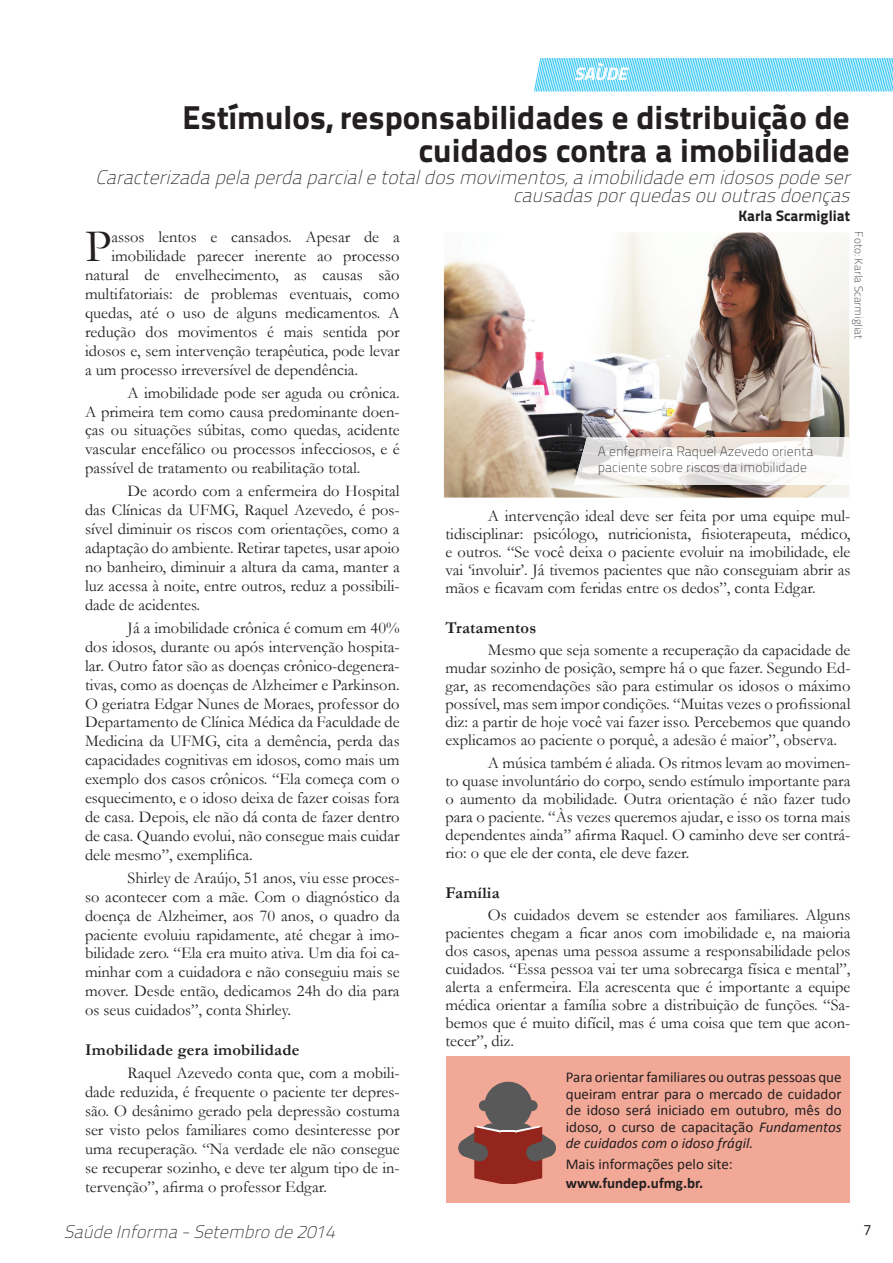
<style>
.page{position:relative;width:893px;height:1263px;background:#fff}
.page>*{position:absolute;margin:0;border:0;box-sizing:border-box;transform-origin:0 0}
.t1{font:46.8px "Garamond";color:#231f20}
.t2{font:33px/33px "Titillium Text 20 L 999 wt";color:#231f20;text-align:right}
.t3{font:italic 19.5px/18px "Titillium Text 20 L 1 wt";color:#231f20;text-align:right}
.t4{font:italic 18px "Titillium Text 20 L 1 wt";color:#231f20}
.t5{font:italic 18px "Titillium Text 20 L 999 wt";color:#fff}
.t6{font:16.5px/18.9px "Garamond";color:#231f20;text-align:justify}
.t7{font:700 16.5px "Garamond";letter-spacing:.015em;color:#231f20}
.t8{font:15px/16.4px "Calibri";color:#231f20;text-align:justify}
.t9{font:700 15px "Calibri";color:#231f20}
.t10{font:15px "Titillium Text 20 L 999 wt";color:#231f20}
.t11{font:15px "Titillium Text 20 L 400 wt";color:#231f20}
.t12{font:13.5px/16.2px "Titillium Text 20 L 1 wt";color:#231f20}
.t13{font:11.25px "Titillium Text 20 L 1 wt";color:#231f20}
.s1{font-style:italic}
</style>
<div class="page">
<svg style="left:534px;top:58px;width:359px;height:34px;background:#89ddf7"></svg>
<div style="left:446px;top:1056px;width:404px;height:147px;background:#f2a896"></div>
<img style="left:444px;top:232px;width:405px;height:266px">
<img style="left:574px;top:438px;width:275px;height:47px">
<svg style="left:458px;top:1082px;width:98px;height:102px"></svg>
<p class="t5" style="left:574px;top:60px;width:61px">SAÙDE</p>
<h2 class="t2" style="left:182px;top:99px;width:669px">Estímulos, responsabilidades e distribuição de cuidados contra a imobilidade</h2>
<p class="t3" style="left:95px;top:167px;width:762px">Caracterizadapelaperdaparcialetotaldosmovimentos,aimobilidadeem idosospodeser causadasporquedasououtrasdoenças</p>
<h1 class="t1" style="left:85px;top:215px;width:28px">P</h1>
<p class="t6" style="left:111px;top:227px;width:290px">assos lentos e cansados. Apesar de a</p>
<p class="t10" style="left:738px;top:204px;width:113px">Karla Scarmigliat</p>
<p class="t13" style="left:867px;top:231px;width:109px;rotate:90deg">Foto: Karla Scarmigliat</p>
<p class="t6" style="left:111px;top:246px;width:290px">imobilidade parecer inerente ao processo</p>
<p class="t6" style="left:85px;top:265px;width:316px">natural de envelhecimento, as causas são</p>
<p class="t6" style="left:85px;top:284px;width:316px">multifatoriais: de problemas eventuais, como</p>
<p class="t6" style="left:85px;top:303px;width:316px">quedas, até o uso de alguns medicamentos. A</p>
<p class="t6" style="left:85px;top:322px;width:316px">redução dos movimentos é mais sentida por</p>
<p class="t6" style="left:85px;top:341px;width:316px">idosos e, sem intervenção terapêutica, pode levar</p>
<p class="t6" style="left:85px;top:359px;width:275px">a um processo irreversível de dependência.</p>
<p class="t6" style="left:85px;top:383px;width:316px;text-indent:43px">A imobilidade pode ser aguda ou crônica.<br>A primeira tem como causa predominante doen&shy;ças ou situações súbitas, como quedas, acidente vascular encefálico ou processos infecciosos, e é passível de tratamento ou reabilitação total.</p>
<p class="t6" style="left:85px;top:481px;width:316px;text-indent:43px">De acordo com a enfermeira do Hospital das Clínicas da UFMG, Raquel Azevedo, é pos&shy;sível diminuir os riscos com orientações, como a adaptação do ambiente. Retirar tapetes, usar apoio no banheiro, diminuir a altura da cama, manter a luz acessa à noite, entre outros, reduz a possibili&shy;dade de acidentes.</p>
<p class="t6" style="left:85px;top:618px;width:316px;text-indent:43px">Já a imobilidade crônica é comum em 40% dos idosos, durante ou após intervenção hospita&shy;lar. Outro fator são as doenças crônico-degenera&shy;tivas, como as doenças de Alzheimer e Parkinson.<br>O geriatra Edgar Nunes de Moraes, professor do Departamento de Clínica Médica da Faculdade de Medicina da UFMG, cita a demência, perda das capacidades cognitivas em idosos, como mais um exemplo dos casos crônicos. “Ela começa com o esquecimento, e o idoso deixa de fazer coisas fora de casa. Depois, ele não dá conta de fazer dentro de casa. Quando evolui, não consegue mais cuidar dele mesmo”, exemplifica.</p>
<p class="t6" style="left:85px;top:868px;width:316px;text-indent:43px">Shirley de Araújo, 51 anos, viu esse proces&shy;so acontecer com a mãe. Com o diagnóstico da doença de Alzheimer, aos 70 anos, o quadro da paciente evoluiu rapidamente, até chegar à imo&shy;bilidade zero. “Ela era muito ativa. Um dia foi ca&shy;minhar com a cuidadora e não conseguiu mais se mover. Desde então, dedicamos 24h do dia para os seus cuidados”, conta Shirley.</p>
<p class="t7" style="left:85px;top:1039px;width:216px">Imobilidade gera imobilidade</p>
<p class="t6" style="left:85px;top:1063px;width:316px;text-indent:43px">Raquel Azevedo conta que, com a mobili&shy;dade reduzida, é frequente o paciente ter depres&shy;são. O desânimo gerado pela depressão costuma ser visto pelos familiares como desinteresse por uma recuperação. “Na verdade ele não consegue se recuperar sozinho, e deve ter algum tipo de in&shy;tervenção”, afirma o professor Edgar.</p>
<p class="t12" style="left:598px;top:443px;width:217px">A enfermeira Raquel Azevedo orienta paciente sobre riscos da imobilidade</p>
<p class="t6" style="left:445px;top:507px;width:407px;line-height:18px;text-indent:43px">A intervenção ideal deve ser feita por uma equipe mul&shy;tidisciplinar: psicólogo, nutricionista, fisioterapeuta, médico, e outros. “Se você deixa o paciente evoluir na imobilidade, ele vai ‘involuir’. Já tivemos pacientes que não conseguiam abrir as mãos e ficavam com feridas entre os dedos”, conta Edgar.</p>
<p class="t7" style="left:445px;top:617px;width:92px">Tratamentos</p>
<p class="t6" style="left:445px;top:641px;width:407px;line-height:18px;text-indent:43px">Mesmo que seja somente a recuperação da capacidade de mudar sozinho de posição, sempre há o que fazer. Segundo Ed&shy;gar, as recomendações são para estimular os idosos o máximo possível, mas sem impor condições. “Muitas vezes o profissional diz: a partir de hoje você vai fazer isso. Percebemos que quando explicamos ao paciente o porquê, a adesão é maior”, observa.</p>
<p class="t6" style="left:445px;top:753px;width:407px;line-height:18px;text-indent:43px">A música também é aliada. Os ritmos levam ao movimen&shy;to quase involuntário do corpo, sendo estímulo importante para o aumento da mobilidade. Outra orientação é não fazer tudo para o paciente. “Às vezes queremos ajudar, e isso os torna mais dependentes ainda” afirma Raquel. O caminho deve ser contrá&shy;rio: o que ele der conta, ele deve fazer.</p>
<p class="t7" style="left:445px;top:881px;width:56px">Família</p>
<p class="t6" style="left:445px;top:905px;width:407px;line-height:18px;text-indent:43px">Os cuidados devem se estender aos familiares. Alguns pacientes chegam a ficar anos com imobilidade e, na maioria dos casos, apenas uma pessoa assume a responsabilidade pelos cuidados. “Essa pessoa vai ter uma sobrecarga física e mental”, alerta a enfermeira. Ela acrescenta que é importante a equipe médica orientar a família sobre a distribuição de funções. “Sa&shy;bemos que é muito difícil, mas é uma coisa que tem que acon&shy;tecer”, diz.</p>
<p class="t8" style="left:566px;top:1068px;width:277px">Para orientar familiares ou outras pessoas que queiram entrar para o mercado de cuidador de idoso será iniciado em outubro, mês do idoso, o curso de capacitação <span class="s1">Fundamentos de cuidados com o idoso frágil.</span></p>
<p class="t8" style="left:566px;top:1155px;width:169px">Mais informações pelo site:</p>
<p class="t9" style="left:566px;top:1173px;width:139px">www.fundep.ufmg.br.</p>
<p class="t4" style="left:64px;top:1218px;width:278px">SaúdeInforma-Setembrode2014</p>
<p class="t11" style="left:863px;top:1219px;width:9px">7</p>
</div>
